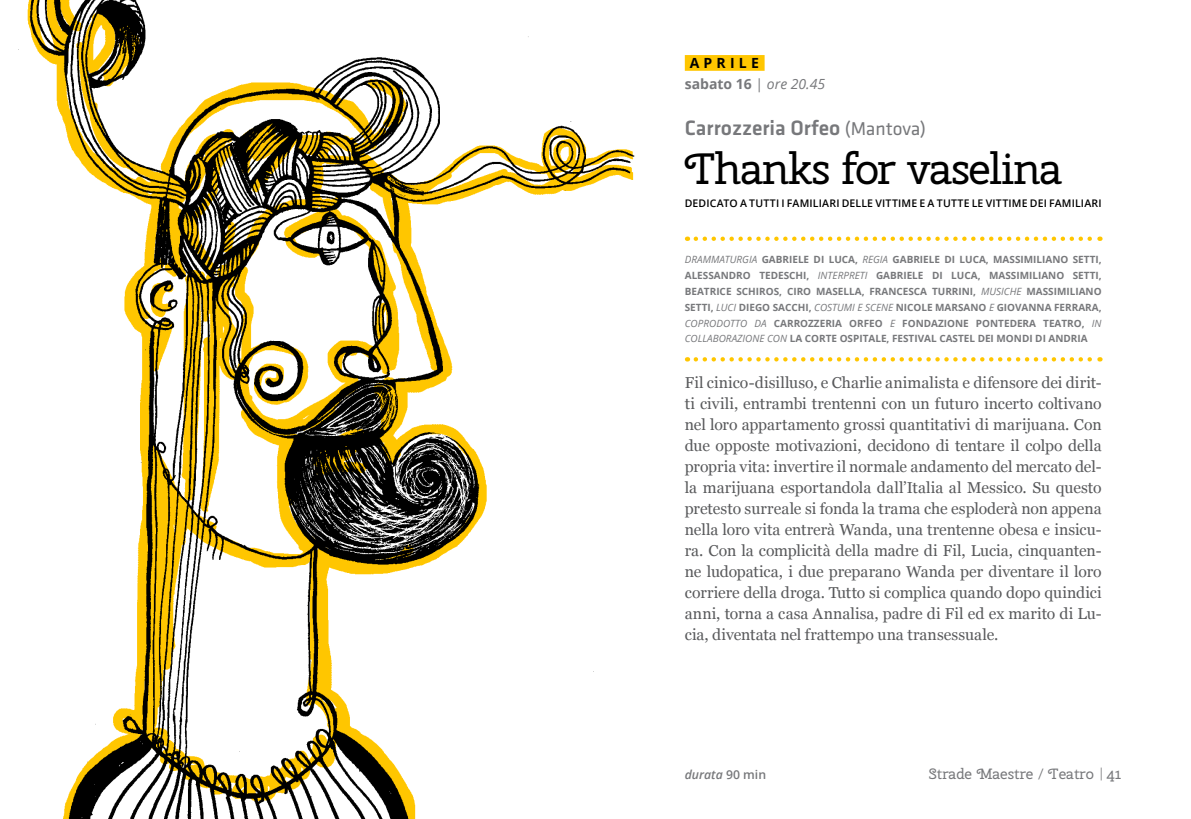
<style>
.page{position:relative;width:1191px;height:819px;background:#fff}
.page>*{position:absolute;margin:0;border:0;box-sizing:border-box;transform-origin:0 0}
.t1{font:43.75px "Cherry Swash";letter-spacing:-.025em;color:#000}
.t2{font:500 21.53px "Klavika";color:#77787b}
.t3{font:15.75px/21px "Georgia";color:#58595b;text-align:justify}
.t4{font:14.88px "Cherry Swash";color:#77787b}
.t5{font:700 14px/21px "Open Sans";color:#77787b}
.t6{font:italic 600 12.25px "Open Sans";color:#77787b}
.t7{font:600 10.5px "Open Sans";letter-spacing:.01em;color:#000}
.t8{font:700 9.97px "Open Sans";color:#77787b}
.t9{font:italic 9.97px "Open Sans";color:#77787b}
.s1{color:#000}
.s2{font-weight:400}
.s3{font-weight:400;font-style:italic}
.s4{font-weight:400;font-size:19.25px}
.s5{font-weight:700;font-style:normal}
.s6{font-style:normal}
.s7{font-family:"Baskerville";font-size:14px}
</style>
<div class="page">
<div style="left:685px;top:55px;width:79px;height:16px;background:#ffc600"></div>
<svg style="left:696px;top:357px;width:404px;height:4px"></svg>
<svg style="left:696px;top:236px;width:404px;height:5px"></svg>
<img style="left:18px;top:0;width:617px;height:819px">
<p class="t5" style="left:685px;top:52px;width:142px;text-indent:5px"><span class="s1">APRIL E<br></span>SABATO 16 <span class="s2">|</span> <span class="s3">ORE 20.45</span></p>
<h2 class="t2" style="left:685px;top:116px;width:243px">Carrozzeria Orfeo <span class="s4">(Mantova)</span></h2>
<h1 class="t1" style="left:685px;top:140px;width:379px">Thanks for vaselina</h1>
<p class="t7" style="left:685px;top:196px;width:418px">DEDICATO A TUTTI I FAMILIARI DELLE VITTIME E A TUTTE LE VITTIME DEI FAMILIARI</p>
<p class="t9" style="left:685px;top:253px;width:8px">DRAMMATUR</p>
<p class="t8" style="left:742px;top:253px;width:35px"><span class="s3">GIA</span> GABR</p>
<p class="t8" style="left:789px;top:253px;width:119px">IELE DI LUCA, <span class="s3">REGIA</span> GABR</p>
<p class="t8" style="left:920px;top:253px;width:134px">IELE DI LUCA, MASSIM ILIANO</p>
<p class="t8" style="left:1072px;top:253px;width:30px">SETTI,</p>
<p class="t8" style="left:685px;top:268px;width:21px">ALESSANDRO</p>
<p class="t8" style="left:759px;top:268px;width:13px">TEDES</p>
<p class="t9" style="left:789px;top:269px;width:45px"><span class="s5">CHI,</span> INTERPRET</p>
<p class="t8" style="left:864px;top:268px;width:27px"><span class="s3">I</span> GABR</p>
<p class="t8" style="left:903px;top:268px;width:147px">IELE DI LUCA, MASSIM ILIANO</p>
<p class="t8" style="left:1072px;top:268px;width:30px">SETTI,</p>
<p class="t8" style="left:685px;top:284px;width:14px">BEATR</p>
<p class="t8" style="left:716px;top:284px;width:51px">ICE SCHIROS</p>
<p class="t8" style="left:779px;top:284px;width:25px">, CIRO</p>
<p class="t8" style="left:816px;top:284px;width:67px">MASE LLA, FRAN</p>
<p class="t8" style="left:896px;top:284px;width:93px">CESCA TURRIN I, <span class="s3">MUS</span></p>
<p class="t8" style="left:1001px;top:284px;width:86px"><span class="s3">ICHE</span> MASSIM ILIANO</p>
<p class="t8" style="left:685px;top:300px;width:73px">SETTI, <span class="s3">LUCI</span> DIEGO</p>
<p class="t8" style="left:772px;top:300px;width:62px">SACCHI, <span class="s3">COSTUM</span></p>
<p class="t8" style="left:852px;top:300px;width:101px"><span class="s3">I E SCENE</span> NICOLE MARSANO</p>
<p class="t8" style="left:989px;top:300px;width:27px"><span class="s3">E</span> GIOVANNA</p>
<p class="t8" style="left:1054px;top:300px;width:13px">FERRARA</p>
<p class="t8" style="left:1098px;top:300px;width:4px">,</p>
<p class="t9" style="left:685px;top:316px;width:77px">COPRODOTTO DA</p>
<p class="t8" style="left:774px;top:316px;width:8px">CARRO</p>
<p class="t8" style="left:808px;top:316px;width:57px">ZZERIA ORFEO</p>
<p class="t8" style="left:890px;top:316px;width:27px"><span class="s3">E</span> FONDA</p>
<p class="t8" style="left:938px;top:316px;width:17px">ZIONE</p>
<p class="t8" style="left:976px;top:316px;width:14px">PONTEDERA</p>
<p class="t8" style="left:1043px;top:316px;width:14px">TEATRO</p>
<p class="t9" style="left:1081px;top:316px;width:21px"><span class="s5">,</span> IN</p>
<p class="t9" style="left:685px;top:332px;width:20px">COLLAB</p>
<p class="t9" style="left:719px;top:332px;width:94px">ORAZIONE CON <span class="s5">LA CORTE</span></p>
<p class="t8" style="left:839px;top:331px;width:107px">OSPITALE, FESTIVAL CASTE</p>
<p class="t8" style="left:969px;top:331px;width:45px">L DEI MOND</p>
<p class="t8" style="left:1029px;top:331px;width:35px">I DI ANDR</p>
<p class="t8" style="left:1077px;top:331px;width:11px">IA</p>
<p class="t3" style="left:685px;top:372px;width:418px">Fil cinico-disilluso, e Charlie animalista e difensore dei dirit&shy;ti civili, entrambi trentenni con un futuro incerto coltivano nel loro appartamento grossi quantitativi di marijuana. Con due opposte motivazioni, decidono di tentare il colpo della propria vita: invertire il normale andamento del mercato del&shy;la marijuana esportandola dall’Italia al Messico. Su questo pretesto surreale si fonda la trama che esploderà non appena nella loro vita entrerà Wanda, una trentenne obesa e insicu&shy;ra. Con la complicità della madre di Fil, Lucia, cinquanten&shy;ne ludopatica, i due preparano Wanda per diventare il loro corriere della droga. Tutto si complica quando dopo quindici anni, torna a casa Annalisa, padre di Fil ed ex marito di Lu&shy;cia, diventata nel frattempo una transessuale.</p>
<p class="t6" style="left:685px;top:766px;width:83px">durata <span class="s6">90 MIN</span></p>
<p class="t4" style="left:929px;top:764px;width:194px">Strade Maestre / Teatro <span class="s7">|</span>41</p>
</div>
